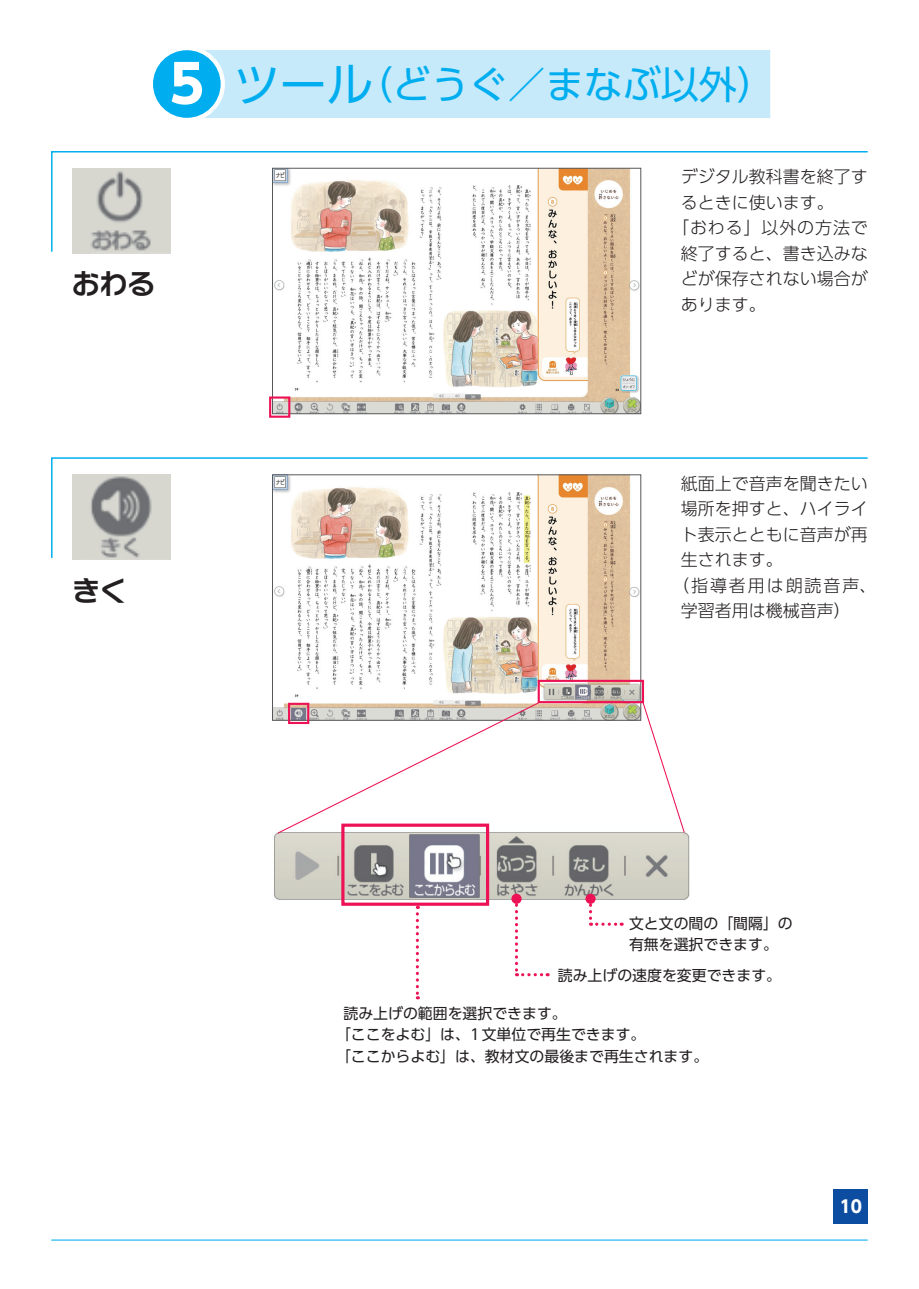
<style>
.page{position:relative;width:919px;height:1289px;background:#fff}
.page>*{position:absolute;margin:0;border:0;box-sizing:border-box;transform-origin:0 0}
.t1{font:38.25px "UD Shin Go Pro";color:#00aeef}
.t2{font:700 27.6px "Typelabo N Std De";color:#231f20}
.t3{font:300 16.95px "UD Shin Go Pro";color:#231f20}
.t4{font:300 16.95px "UD Shin Go Pro";letter-spacing:.05em;color:#231f20}
.t5{font:300 16.95px "UD Shin Go Pro";letter-spacing:.11em;color:#231f20}
.t6{font:700 16.95px "UD Shin Go Pro";color:#fff}
.t7{font:14.85px/21.3px "UD Shin Go Pro";color:#231f20}
.s1{font-weight:700;font-size:52.05px;color:#fff}
.s2{font-size:46.8px}
</style>
<div class="page">
<div style="left:205px;top:50px;width:565px;height:68px;background:#c6eafa"></div>
<div style="left:151px;top:48px;width:72px;height:72px;background:#00aeef;border-radius:50%"></div>
<div style="left:149px;top:46px;width:76px;height:76px;border:4px solid #fff;border-radius:50%"></div>
<img style="left:274px;top:832px;width:416px;height:68px">
<div style="left:341px;top:823px;width:148px;height:82px;border:3px solid #ed1255"></div>
<svg style="left:416px;top:905px;width:3px;height:94px"></svg>
<svg style="left:515px;top:897px;width:33px;height:79px"></svg>
<div style="left:511px;top:893px;width:10px;height:10px;background:#ed1255;border-radius:50%"></div>
<svg style="left:589px;top:897px;width:33px;height:28px"></svg>
<div style="left:585px;top:893px;width:10px;height:10px;background:#ed1255;border-radius:50%"></div>
<svg style="left:51px;top:151px;width:817px;height:102px"></svg>
<svg style="left:51px;top:457px;width:817px;height:102px"></svg>
<img style="left:274px;top:170px;width:365px;height:242px">
<div style="left:272px;top:168px;width:369px;height:246px;border:1px solid #57585a"></div>
<img style="left:274px;top:476px;width:365px;height:242px">
<div style="left:272px;top:474px;width:369px;height:246px;border:1px solid #57585a"></div>
<div style="left:269px;top:396px;width:21px;height:22px;border:2px solid #ed1255"></div>
<div style="left:537px;top:679px;width:107px;height:24px;border:2px solid #ed1255"></div>
<svg style="left:277px;top:701px;width:262px;height:133px"></svg>
<svg style="left:641px;top:700px;width:44px;height:133px"></svg>
<hr style="left:52px;top:1239px;width:815px;height:1px;background:#00aeef">
<img style="left:72px;top:168px;width:98px;height:85px">
<img style="left:72px;top:474px;width:98px;height:85px">
<div style="left:833px;top:1188px;width:34px;height:34px;background:#0d4da1"></div>
<h1 class="t1" style="left:170px;top:53px;width:607px"><span class="s1">5</span> <span class="s2">ツール</span>（どうぐ／まなぶ以外）</h1>
<h2 class="t2" style="left:72px;top:263px;width:84px">おわる</h2>
<p class="t3" style="left:680px;top:163px;width:189px">デジタル教科書を終了す</p>
<p class="t3" style="left:680px;top:188px;width:155px">るときに使います。</p>
<p class="t4" style="left:672px;top:214px;width:197px">「おわる」以外の方法で</p>
<p class="t3" style="left:680px;top:239px;width:189px">終了すると、書き込みな</p>
<p class="t3" style="left:680px;top:265px;width:189px">どが保存されない場合が</p>
<p class="t3" style="left:680px;top:290px;width:87px">あります。</p>
<h2 class="t2" style="left:72px;top:569px;width:57px">きく</h2>
<p class="t3" style="left:680px;top:469px;width:189px">紙面上で音声を聞きたい</p>
<p class="t3" style="left:680px;top:495px;width:189px">場所を押すと、ハイライ</p>
<p class="t3" style="left:680px;top:520px;width:189px">ト表示とともに音声が再</p>
<p class="t3" style="left:680px;top:546px;width:104px">生されます。</p>
<p class="t5" style="left:672px;top:571px;width:206px">（指導者用は朗読音声、</p>
<p class="t3" style="left:680px;top:597px;width:172px">学習者用は機械音声）</p>
<p class="t7" style="left:629px;top:911px;width:165px">文と文の間の「間隔」の有無を選択できます。</p>
<p class="t7" style="left:557px;top:964px;width:225px">読み上げの速度を変更できます。</p>
<p class="t7" style="left:336px;top:1002px;width:374px;text-indent:7px">読み上げの範囲を選択できます。<br>「ここをよむ」は、1文単位で再生できます。<br>「ここからよむ」は、教材文の最後まで再生されます。</p>
<p class="t6" style="left:839px;top:1192px;width:24px">10</p>
</div>
